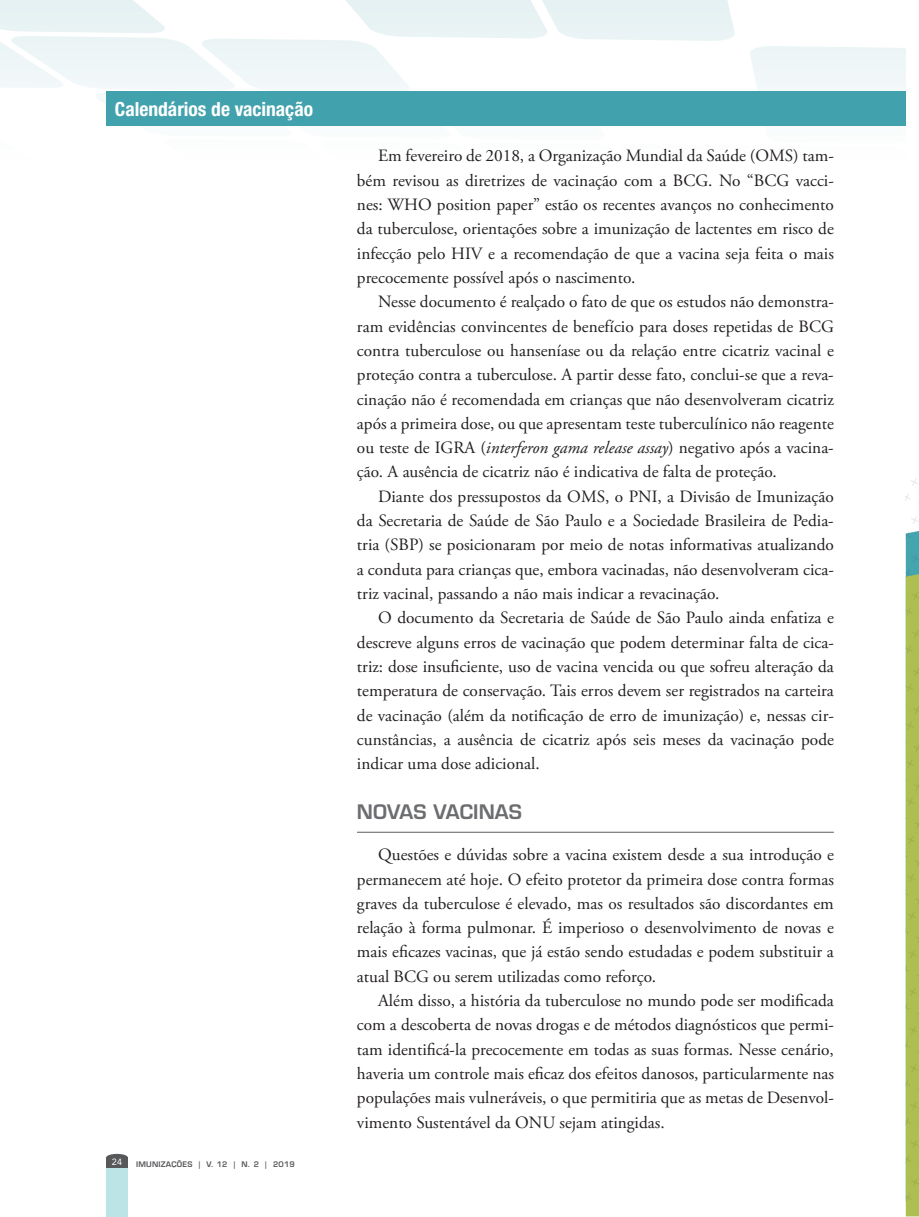
<style>
.page{position:relative;width:919px;height:1217px;background:#fff}
.page>*{position:absolute;margin:0;border:0;box-sizing:border-box;transform-origin:0 0}
.t1{font:700 condensed 19.5px "Helvetica Neue LT Std";color:#fff}
.t2{font:600 19.5px "Eurostile LT Std";color:#6c6d70}
.t3{font:17.25px/24.3px "Adobe Garamond Pro";color:#231f20;text-align:justify}
.t4{font:9px "Avenir";color:#fff}
.t5{font:600 7.5px "Eurostile LT Std";letter-spacing:.03em;color:#57585a}
.s1{font-style:italic}
</style>
<div class="page">
<div style="left:106px;top:1156px;width:22px;height:60px;background:#bce3e5"></div>
<svg style="left:107px;top:1153px;width:20px;height:3px"></svg>
<div style="left:106px;top:1156px;width:22px;height:11px;background:#57585a"></div>
<svg style="left:0;top:0;width:906px;height:101px"></svg>
<div style="left:106px;top:92px;width:800px;height:34px;background:#41a1ac"></div>
<hr style="left:357px;top:831px;width:476px;height:1px;background:#6c6d70">
<svg style="left:905px;top:478px;width:13px;height:738px;background:#afc46b"></svg>
<p class="t1" style="left:115px;top:97px;width:200px">Calendários de vacinação</p>
<p class="t4" style="left:112px;top:1156px;width:12px">24</p>
<p class="t5" style="left:136px;top:1159px;width:160px">IMUNIZAÇÕES | V. 12 | N. 2 | 2019</p>
<p class="t3" style="left:357px;top:144px;width:478px;text-indent:21px">Em fevereiro de 2018, a Organização Mundial da Saúde (OMS) tam&shy;bém revisou as diretrizes de vacinação com a BCG. No “BCG vacci&shy;nes: WHO position paper” estão os recentes avanços no conhecimento da tuberculose, orientações sobre a imunização de lactentes em risco de infecção pelo HIV e a recomendação de que a vacina seja feita o mais precocemente possível após o nascimento.</p>
<p class="t3" style="left:357px;top:290px;width:478px;text-indent:21px">Nesse documento é realçado o fato de que os estudos não demonstra&shy;ram evidências convincentes de benefício para doses repetidas de BCG contra tuberculose ou hanseníase ou da relação entre cicatriz vacinal e proteção contra a tuberculose. A partir desse fato, conclui-se que a reva&shy;cinação não é recomendada em crianças que não desenvolveram cicatriz após a primeira dose, ou que apresentam teste tuberculínico não reagente ou teste de IGRA (<span class="s1">interferon gama release assay</span>) negativo após a vacina&shy;ção. A ausência de cicatriz não é indicativa de falta de proteção.</p>
<p class="t3" style="left:357px;top:484px;width:478px;text-indent:21px">Diante dos pressupostos da OMS, o PNI, a Divisão de Imunização da Secretaria de Saúde de São Paulo e a Sociedade Brasileira de Pedia&shy;tria (SBP) se posicionaram por meio de notas informativas atualizando a conduta para crianças que, embora vacinadas, não desenvolveram cica&shy;triz vacinal, passando a não mais indicar a revacinação.</p>
<p class="t3" style="left:357px;top:606px;width:478px;text-indent:21px">O documento da Secretaria de Saúde de São Paulo ainda enfatiza e descreve alguns erros de vacinação que podem determinar falta de cica&shy;triz: dose insuficiente, uso de vacina vencida ou que sofreu alteração da temperatura de conservação. Tais erros devem ser registrados na carteira de vacinação (além da notificação de erro de imunização) e, nessas cir&shy;cunstâncias, a ausência de cicatriz após seis meses da vacinação pode indicar uma dose adicional.</p>
<p class="t2" style="left:357px;top:799px;width:166px">NOVAS VACINAS</p>
<p class="t3" style="left:357px;top:843px;width:478px;text-indent:21px">Questões e dúvidas sobre a vacina existem desde a sua introdução e permanecem até hoje. O efeito protetor da primeira dose contra formas graves da tuberculose é elevado, mas os resultados são discordantes em relação à forma pulmonar. É imperioso o desenvolvimento de novas e mais eficazes vacinas, que já estão sendo estudadas e podem substituir a atual BCG ou serem utilizadas como reforço.</p>
<p class="t3" style="left:357px;top:988px;width:478px;text-indent:21px">Além disso, a história da tuberculose no mundo pode ser modificada com a descoberta de novas drogas e de métodos diagnósticos que permi&shy;tam identificá-la precocemente em todas as suas formas. Nesse cenário, haveria um controle mais eficaz dos efeitos danosos, particularmente nas populações mais vulneráveis, o que permitiria que as metas de Desenvol&shy;vimento Sustentável da ONU sejam atingidas.</p>
</div>
